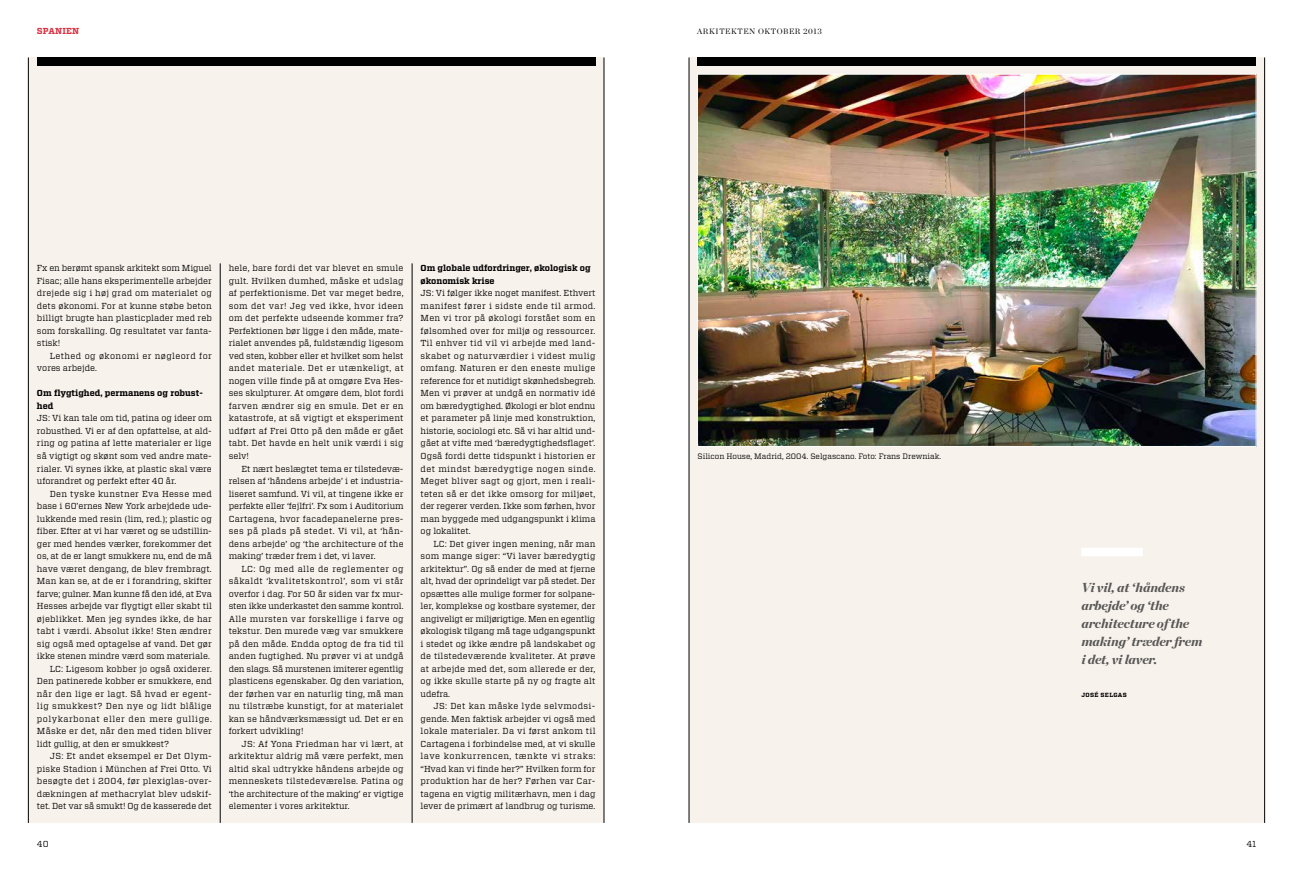
<style>
.page{position:relative;width:1293px;height:874px;background:#fff}
.page>*{position:absolute;margin:0;border:0;box-sizing:border-box;transform-origin:0 0}
.t1{font:italic 900 13px/18px "Chronicle Display";letter-spacing:-.01em;color:#575756}
.t2{font:8.7px/12.5px "Vitesse";letter-spacing:.005em;color:#000;text-align:justify}
.t3{font:8.7px "Vitesse";letter-spacing:.025em;color:#000}
.t4{font:8.7px "Vitesse";letter-spacing:.035em;color:#000}
.t5{font:700 8.7px/12.5px "Vitesse";color:#000}
.t6{font:8.7px/12.5px "Vitesse";letter-spacing:.045em;color:#000}
.t7{font:8.7px "Vitesse";letter-spacing:-.015em;color:#000}
.t8{font:8.7px "Vitesse";letter-spacing:.03em;color:#000}
.t9{font:8.7px "Vitesse";letter-spacing:.06em;color:#000}
.t10{font:700 8.7px "Vitesse";letter-spacing:.02em;color:#db3241}
.t11{font:7.8px "Vitesse";color:#000}
.t12{font:7.8px "Chronicle Display";letter-spacing:.075em;color:#000}
.t13{font:700 6px "Vitesse";letter-spacing:.05em;color:#000}
.s1{font-size:8px}
</style>
<div class="page">
<div style="left:689px;top:57px;width:575px;height:765px;background:#f8f2ec"></div>
<div style="left:28px;top:57px;width:576px;height:765px;background:#f8f2ec"></div>
<hr style="left:1264px;top:57px;width:1px;height:765px;background:#000">
<hr style="left:689px;top:57px;width:1px;height:765px;background:#000">
<div style="left:697px;top:57px;width:559px;height:9px;background:#000"></div>
<hr style="left:604px;top:57px;width:1px;height:765px;background:#000">
<hr style="left:28px;top:57px;width:1px;height:765px;background:#000">
<div style="left:37px;top:57px;width:558px;height:9px;background:#000"></div>
<hr style="left:220px;top:263px;width:1px;height:559px;background:#000">
<hr style="left:412px;top:263px;width:1px;height:559px;background:#000">
<div style="left:1081px;top:547px;width:62px;height:9px;background:#fff"></div>
<img style="left:699px;top:76px;width:555px;height:369px">
<p class="t10" style="left:37px;top:25px;width:44px">SPANIEN</p>
<p class="t2" style="left:37px;top:262px;width:176px">Fx en berømt spansk arkitekt som Miguel Fisac; alle hans eksperimentelle arbejder drejede sig i høj grad om materialet og dets økonomi. For at kunne støbe beton billigt brugte han plasticplader med reb som forskalling. Og resultatet var fanta&shy;stisk!</p>
<p class="t6" style="left:37px;top:349px;width:176px;text-indent:13px">Lethed og økonomi er nøgleord for vores arbejde.</p>
<p class="t5" style="left:37px;top:387px;width:167px">Om flygtighed, permanens og robust&shy;hed</p>
<p class="t2" style="left:37px;top:412px;width:176px">JS: Vi kan tale om tid, patina og ideer om robusthed. Vi er af den opfattelse, at ald&shy;ring og patina af lette materialer er lige så vigtigt og skønt som ved andre mate&shy;rialer. Vi synes ikke, at plastic skal være uforandret og perfekt efter 40 år.</p>
<p class="t4" style="left:50px;top:487px;width:164px">Den tyske kunstner Eva Hesse med</p>
<p class="t2" style="left:37px;top:499px;width:176px">base i 60’ernes New York arbejdede ude-</p>
<p class="t2" style="left:37px;top:512px;width:176px">lukkende med resin (lim, red.); plastic og</p>
<p class="t2" style="left:37px;top:524px;width:176px">fiber. Efter at vi har været og se udstillin-</p>
<p class="t2" style="left:37px;top:537px;width:176px">ger med hendes værker, forekommer det</p>
<p class="t2" style="left:37px;top:549px;width:176px">os, at de er langt smukkere nu, end de må</p>
<p class="t2" style="left:37px;top:562px;width:176px">have været dengang, de blev frembragt.</p>
<p class="t2" style="left:37px;top:574px;width:176px">Man kan se, at de er i forandring, skifter</p>
<p class="t7" style="left:37px;top:587px;width:176px">farve; gulner. Man kunne få den idé, at Eva</p>
<p class="t2" style="left:37px;top:599px;width:176px">Hesses arbejde var flygtigt eller skabt til</p>
<p class="t3" style="left:37px;top:612px;width:176px">øjeblikket. Men jeg syndes ikke, de har</p>
<p class="t3" style="left:37px;top:625px;width:176px">tabt i værdi. Absolut ikke! Sten ændrer</p>
<p class="t2" style="left:37px;top:637px;width:176px">sig også med optagelse af vand. Det gør</p>
<p class="t2" style="left:37px;top:649px;width:174px">ikke stenen mindre værd som materiale.</p>
<p class="t2" style="left:50px;top:662px;width:164px">LC: Ligesom kobber jo også oxiderer.</p>
<p class="t2" style="left:37px;top:674px;width:176px">Den patinerede kobber er smukkere, end</p>
<p class="t4" style="left:37px;top:687px;width:176px">når den lige er lagt. Så hvad er egent-</p>
<p class="t6" style="left:37px;top:699px;width:176px">lig smukkest? Den nye og lidt blålige</p>
<p class="t9" style="left:37px;top:712px;width:176px">polykarbonat eller den mere gullige.</p>
<p class="t3" style="left:37px;top:725px;width:176px">Måske er det, når den med tiden bliver</p>
<p class="t2" style="left:37px;top:737px;width:134px">lidt gullig, at den er smukkest?</p>
<p class="t4" style="left:50px;top:750px;width:164px">JS: Et andet eksempel er Det Olym-</p>
<p class="t2" style="left:37px;top:762px;width:176px">piske Stadion i München af Frei Otto. Vi</p>
<p class="t8" style="left:37px;top:775px;width:176px">besøgte det i 2004, før plexiglas-over-</p>
<p class="t3" style="left:37px;top:787px;width:176px">dækningen af methacrylat blev udskif-</p>
<p class="t2" style="left:37px;top:799px;width:176px">tet. Det var så smukt! Og de kasserede det</p>
<p class="t2" style="left:229px;top:262px;width:176px">hele, bare fordi det var blevet en smule gult. Hvilken dumhed, måske et udslag af perfektionisme. Det var meget bedre, som det var! Jeg ved ikke, hvor ideen om det perfekte udseende kommer fra?<br>Perfektionen bør ligge i den måde, mate&shy;rialet anvendes på, fuldstændig ligesom ved sten, kobber eller et hvilket som helst andet materiale. Det er utænkeligt, at nogen ville finde på at omgøre Eva Hes&shy;ses skulpturer. At omgøre dem, blot fordi farven ændrer sig en smule. Det er en katastrofe, at så vigtigt et eksperiment udført af Frei Otto på den måde er gået tabt. Det havde en helt unik værdi i sig selv!</p>
<p class="t2" style="left:229px;top:462px;width:176px;text-indent:13px">Et nært beslægtet tema er tilstedevæ&shy;relsen af ‘håndens arbejde’ i et industria&shy;liseret samfund. Vi vil, at tingene ikke er perfekte eller ‘fejlfri’. Fx som i Auditorium Cartagena, hvor facadepanelerne pres&shy;ses på plads på stedet. Vi vil, at ‘hån&shy;dens arbejde’ og ‘the architecture of the making’ træder frem i det, vi laver.</p>
<p class="t2" style="left:229px;top:562px;width:176px;text-indent:13px">LC: Og med alle de reglementer og såkaldt ‘kvalitetskontrol’, som vi står overfor i dag. For 50 år siden var fx mur&shy;sten ikke underkastet den samme kontrol.<br>Alle mursten var forskellige i farve og tekstur. Den murede væg var smukkere på den måde. Endda optog de fra tid til anden fugtighed. Nu prøver vi at undgå den slags. Så murstenen imiterer egentlig plasticens egenskaber. Og den variation, der førhen var en naturlig ting, må man nu tilstræbe kunstigt, for at materialet kan se håndværksmæssigt ud. Det er en forkert udvikling!</p>
<p class="t2" style="left:229px;top:737px;width:176px;text-indent:13px">JS: Af Yona Friedman har vi lært, at arkitektur aldrig må være perfekt, men altid skal udtrykke håndens arbejde og menneskets tilstedeværelse. Patina og ‘the architecture of the making’ er vigtige elementer i vores arkitektur.</p>
<p class="t5" style="left:420px;top:262px;width:171px">Om globale udfordringer, økologisk og økonomisk krise</p>
<p class="t2" style="left:420px;top:287px;width:176px">JS: Vi følger ikke noget manifest. Ethvert manifest fører i sidste ende til armod.<br>Men vi tror på økologi forstået som en følsomhed over for miljø og ressourcer.<br>Til enhver tid vil vi arbejde med land&shy;skabet og naturværdier i videst mulig omfang. Naturen er den eneste mulige reference for et nutidigt skønhedsbegreb.<br>Men vi prøver at undgå en normativ idé om bæredygtighed. Økologi er blot endnu et parameter på linje med konstruktion, historie, sociologi etc. Så vi har altid und&shy;gået at vifte med ‘bæredygtighedsflaget’.<br>Også fordi dette tidspunkt i historien er det mindst bæredygtige nogen sinde.<br>Meget bliver sagt og gjort, men i reali&shy;teten så er det ikke omsorg for miljøet, der regerer verden. Ikke som førhen, hvor man byggede med udgangspunkt i klima og lokalitet.</p>
<p class="t2" style="left:420px;top:537px;width:176px;text-indent:13px">LC: Det giver ingen mening, når man som mange siger: “Vi laver bæredygtig arkitektur”. Og så ender de med at fjerne alt, hvad der oprindeligt var på stedet. Der opsættes alle mulige former for solpane&shy;ler, komplekse og kostbare systemer, der angiveligt er miljørigtige. Men en egentlig økologisk tilgang må tage udgangspunkt i stedet og ikke ændre på landskabet og de tilstedeværende kvaliteter. At prøve at arbejde med det, som allerede er der, og ikke skulle starte på ny og fragte alt udefra.</p>
<p class="t2" style="left:420px;top:699px;width:176px;text-indent:13px">JS: Det kan måske lyde selvmodsi&shy;gende. Men faktisk arbejder vi også med lokale materialer. Da vi først ankom til Cartagena i forbindelse med, at vi skulle lave konkurrencen, tænkte vi straks: “Hvad kan vi finde her?” Hvilken form for produktion har de her? Førhen var Car&shy;tagena en vigtig militærhavn, men i dag lever de primært af landbrug og turisme.</p>
<p class="t12" style="left:697px;top:25px;width:126px">ARKITEKTEN OKTOBER <span class="s1">2013</span></p>
<p class="t11" style="left:697px;top:450px;width:245px">Silicon House, Madrid, 2004. Selgascano. Foto: Frans Drewniak.</p>
<h1 class="t1" style="left:1081px;top:577px;width:122px">Vi vil, at ‘håndens arbejde’ og ‘the architecture of the making’ træder frem i det, vi laver.</h1>
<p class="t13" style="left:1081px;top:690px;width:47px">JOSÉ SELGAS</p>
<p class="t2" style="left:37px;top:837px;width:13px">40</p>
<p class="t2" style="left:1246px;top:837px;width:11px">41</p>
</div>
